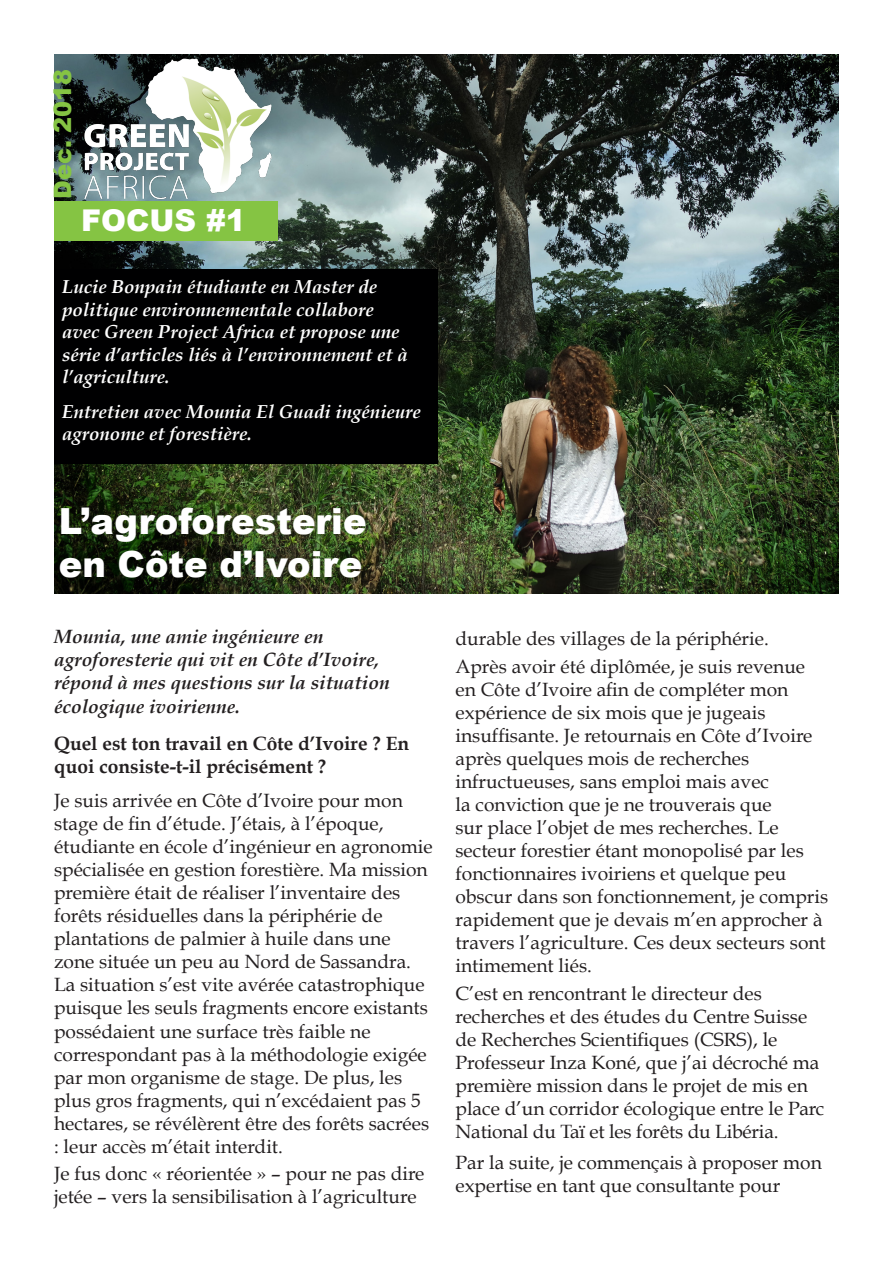
<style>
.page{position:relative;width:893px;height:1263px;background:#fff}
.page>*{position:absolute;margin:0;border:0;box-sizing:border-box;transform-origin:0 0}
.t1{font:900 36px "Arial";color:#fff}
.t2{font:900 30px "Arial";color:#fff}
.t3{font:900 24px "Arial";color:#85c443}
.t4{font:19.2px/23.1px "Book Antiqua";color:#231f20}
.t5{font:italic 700 19.2px/23.1px "Book Antiqua";color:#231f20}
.t6{font:700 19.2px/23.1px "Book Antiqua";color:#231f20}
.t7{font:italic 700 18.75px/22.5px "Book Antiqua";color:#fff}
</style>
<div class="page">
<img style="left:54px;top:54px;width:785px;height:539px">
<div style="left:54px;top:269px;width:383px;height:194px;background:#000001"></div>
<div style="left:54px;top:201px;width:223px;height:39px;background:#85c443"></div>
<img style="left:79px;top:54px;width:198px;height:147px">
<p class="t3" style="left:45px;top:199px;width:132px;rotate:-90deg">Déc. 2018</p>
<p class="t2" style="left:81px;top:198px;width:166px">FOCUS #1</p>
<p class="t7" style="left:62px;top:276px;width:347px">Lucie Bonpain étudiante en Master de politique environnementale collabore avec Green Project Africa et propose une série d’articles liés à l’environnement et à l’agriculture.</p>
<p class="t7" style="left:62px;top:400px;width:360px">Entretien avec Mounia El Guadi ingénieure agronome et forestière.</p>
<p class="t1" style="left:59px;top:495px;width:309px">L’agroforesterie</p>
<p class="t1" style="left:59px;top:538px;width:305px">en Côte d’Ivoire</p>
<p class="t5" style="left:54px;top:625px;width:337px">Mounia, une amie ingénieure en agroforesterie qui vit en Côte d’Ivoire, répond à mes questions sur la situation écologique ivoirienne.</p>
<p class="t6" style="left:54px;top:732px;width:357px">Quel est ton travail en Côte d’Ivoire ? En quoi consiste-t-il précisément ?</p>
<p class="t4" style="left:54px;top:788px;width:380px">Je suis arrivée en Côte d’Ivoire pour mon stage de fin d’étude. J’étais, à l’époque, étudiante en école d’ingénieur en agronomie spécialisée en gestion forestière. Ma mission première était de réaliser l’inventaire des forêts résiduelles dans la périphérie de plantations de palmier à huile dans une zone située un peu au Nord de Sassandra.<br>La situation s’est vite avérée catastrophique puisque les seuls fragments encore existants possédaient une surface très faible ne correspondant pas à la méthodologie exigée par mon organisme de stage. De plus, les plus gros fragments, qui n’excédaient pas 5 hectares, se révélèrent être des forêts sacrées : leur accès m’était interdit.</p>
<p class="t4" style="left:54px;top:1161px;width:372px">Je fus donc « réorientée » – pour ne pas dire jetée – vers la sensibilisation à l’agriculture</p>
<p class="t4" style="left:455px;top:627px;width:315px">durable des villages de la périphérie.</p>
<p class="t4" style="left:455px;top:654px;width:374px">Après avoir été diplômée, je suis revenue en Côte d’Ivoire afin de compléter mon expérience de six mois que je jugeais insuffisante. Je retournais en Côte d’Ivoire après quelques mois de recherches infructueuses, sans emploi mais avec<br>la conviction que je ne trouverais que<br>sur place l’objet de mes recherches. Le secteur forestier étant monopolisé par les fonctionnaires ivoiriens et quelque peu obscur dans son fonctionnement, je compris rapidement que je devais m’en approcher à travers l’agriculture. Ces deux secteurs sont intimement liés.</p>
<p class="t4" style="left:455px;top:981px;width:370px">C’est en rencontrant le directeur des recherches et des études du Centre Suisse de Recherches Scientifiques (CSRS), le Professeur Inza Koné, que j’ai décroché ma première mission dans le projet de mis en place d’un corridor écologique entre le Parc National du Taï et les forêts du Libéria.</p>
<p class="t4" style="left:455px;top:1151px;width:368px">Par la suite, je commençais à proposer mon expertise en tant que consultante pour</p>
</div>
